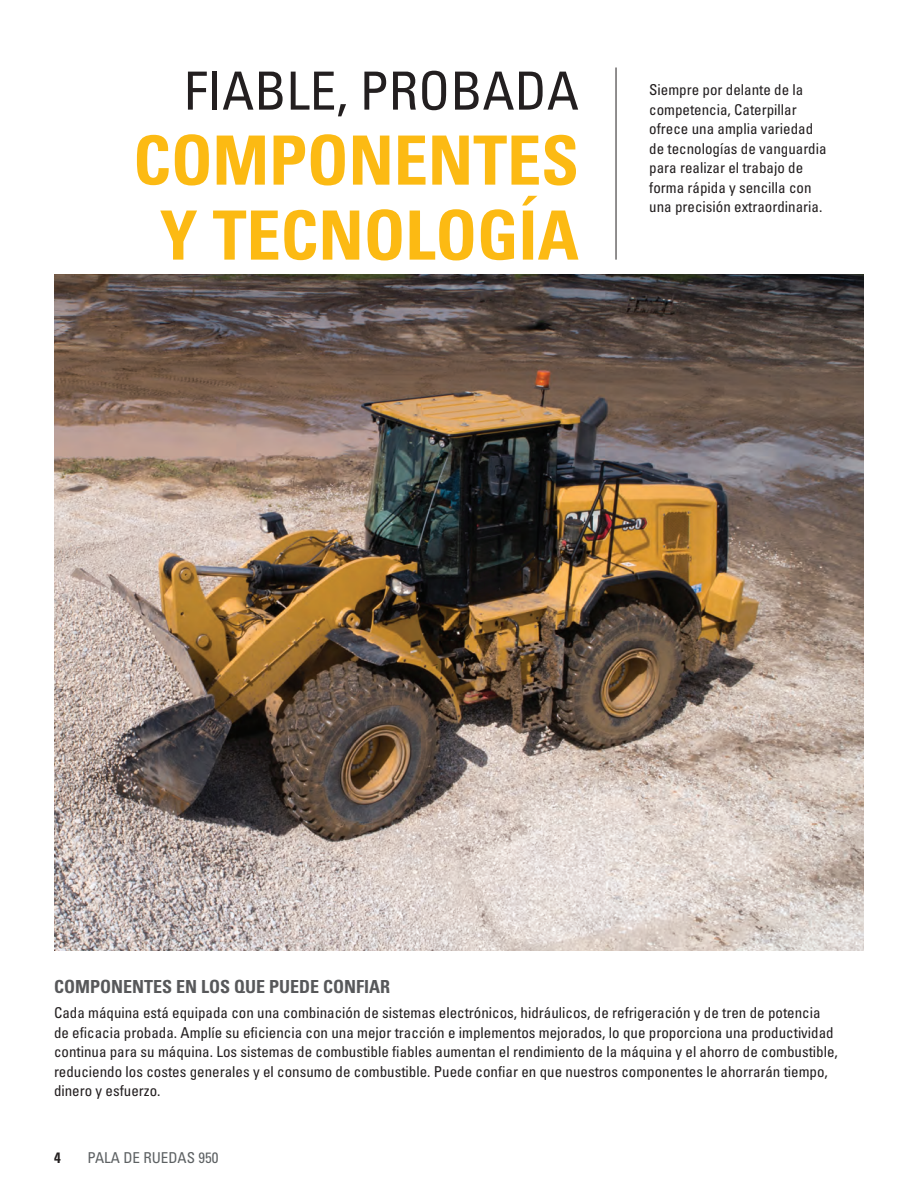
<style>
.page{position:relative;width:918px;height:1188px;background:#fff}
.page>*{position:absolute;margin:0;border:0;box-sizing:border-box;transform-origin:0 0}
.t1{font:67.95px/75px "Univers LTCYR 67 Bold Cond";color:#fcba13;text-align:center}
.t2{font:condensed 52.65px "Univers LTCYR 57";color:#231f20}
.t3{font:18px "Univers LTCYR 67 Bold Cond";color:#57585a}
.t4{font:condensed 15px/19.5px "Univers LTCYR 57";color:#231f20}
.t5{font:condensed 15px "Univers LTCYR 57";color:#5d6163}
.t6{font:15px "Univers LTCYR 67 Bold Cond";color:#231f20}
</style>
<div class="page">
<img style="left:54px;top:274px;width:810px;height:676px">
<hr style="left:616px;top:68px;width:1px;height:192px;background:#231f20">
<h2 class="t2" style="left:184px;top:58px;width:396px">FIABLE, PROBADA</h2>
<h1 class="t1" style="left:133px;top:122px;width:447px">COMPONENTES<br>Y TECNOLOGÍA</h1>
<p class="t4" style="left:649px;top:80px;width:179px">Siempre por delante de la competencia, Caterpillar ofrece una amplia variedad de tecnologías de vanguardia para realizar el trabajo de forma rápida y sencilla con una precisión extraordinaria.</p>
<p class="t3" style="left:54px;top:975px;width:338px">COMPONENTES EN LOS QUE PUEDE CONFIAR</p>
<p class="t4" style="left:54px;top:1003px;width:785px">Cada máquina está equipada con una combinación de sistemas electrónicos, hidráulicos, de refrigeración y de tren de potencia de eficacia probada. Amplíe su eficiencia con una mejor tracción e implementos mejorados, lo que proporciona una productividad continua para su máquina. Los sistemas de combustible fiables aumentan el rendimiento de la máquina y el ahorro de combustible, reduciendo los costes generales y el consumo de combustible. Puede confiar en que nuestros componentes le ahorrarán tiempo, dinero y esfuerzo.</p>
<p class="t6" style="left:54px;top:1148px;width:8px">4</p>
<p class="t5" style="left:87px;top:1148px;width:132px">PALA DE RUEDAS 950</p>
</div>
